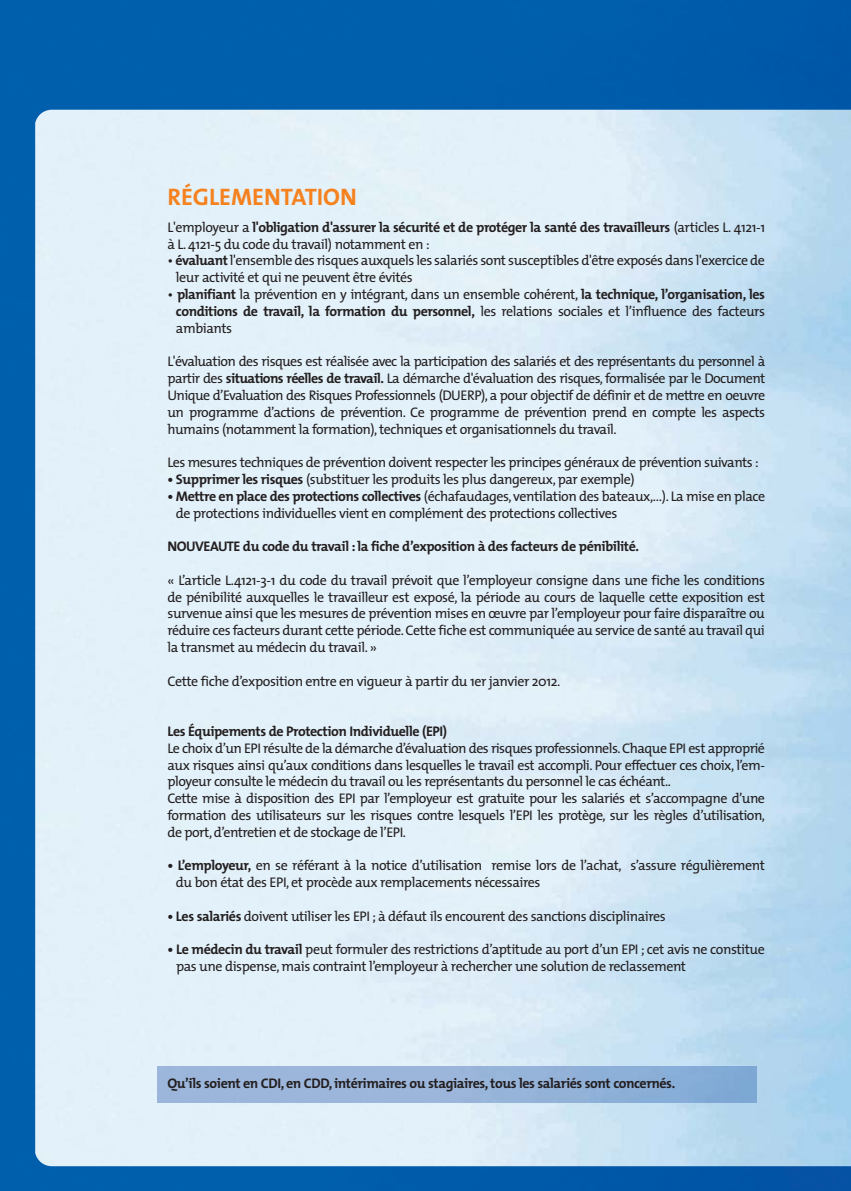
<style>
.page{position:relative;width:851px;height:1191px;background:#fff}
.page>*{position:absolute;margin:0;border:0;box-sizing:border-box;transform-origin:0 0}
.t1{font:700 24px "The Mix";color:#f5821f}
.t2{font:14px/16.8px "The Mix";letter-spacing:-.03em;color:#231f20}
.t3{font:700 14px "The Mix";letter-spacing:-.03em;color:#231f20}
.s1{font-weight:700}
</style>
<div class="page">
<div style="left:0;top:0;width:850px;height:1191px;background:#005fad"></div>
<img style="left:35px;top:110px;width:815px;height:1056px">
<img style="left:157px;top:1066px;width:599px;height:36px">
<h1 class="t1" style="left:167px;top:188px;width:191px">RÉGLEMENTATION</h1>
<p class="t2" style="left:167px;top:220px;width:599px">L'employeur a <span class="s1">l'obligation d'assurer la sécurité et de protéger la santé des travailleurs</span> (articles L. 4121-1 à L. 4121-5 du code du travail) notamment en :</p>
<p class="t2" style="left:176px;top:254px;width:590px;text-indent:-8px">• <span class="s1">évaluant</span> l'ensemble des risques auxquels les salariés sont susceptibles d'être exposés dans l'exercice de leur activité et qui ne peuvent être évités</p>
<p class="t2" style="left:176px;top:287px;width:590px;text-align:justify;text-indent:-9px">• <span class="s1">planifiant</span> la prévention en y intégrant, dans un ensemble cohérent, <span class="s1">la technique, l’organisation, les conditions de travail, la formation du personnel,</span> les relations sociales et l’influence des facteurs ambiants</p>
<p class="t2" style="left:167px;top:354px;width:599px;text-align:justify">L'évaluation des risques est réalisée avec la participation des salariés et des représentants du personnel à partir des <span class="s1">situations réelles de travail.</span> La démarche d'évaluation des risques, formalisée par le Document Unique d’Evaluation des Risques Professionnels (DUERP), a pour objectif de définir et de mettre en oeuvre un programme d’actions de prévention. Ce programme de prévention prend en compte les aspects humains (notamment la formation), techniques et organisationnels du travail.</p>
<p class="t2" style="left:167px;top:455px;width:592px">Les mesures techniques de prévention doivent respecter les principes généraux de prévention suivants :</p>
<p class="t2" style="left:167px;top:472px;width:468px"><span class="s1">• Supprimer les risques</span> (substituer les produits les plus dangereux, par exemple)</p>
<p class="t2" style="left:176px;top:489px;width:590px;text-indent:-8px"><span class="s1">• Mettre en place des protections collectives</span> (échafaudages, ventilation des bateaux,…). La mise en place de protections individuelles vient en complément des protections collectives</p>
<p class="t3" style="left:167px;top:541px;width:473px">NOUVEAUTE du code du travail : la fiche d’exposition à des facteurs de pénibilité.</p>
<p class="t2" style="left:167px;top:573px;width:599px;text-align:justify">« L’article L.4121-3-1 du code du travail prévoit que l’employeur consigne dans une fiche les conditions de pénibilité auxquelles le travailleur est exposé, la période au cours de laquelle cette exposition est survenue ainsi que les mesures de prévention mises en œuvre par l’employeur pour faire disparaître ou réduire ces facteurs durant cette période. Cette fiche est communiquée au service de santé au travail qui la transmet au médecin du travail. »</p>
<p class="t2" style="left:167px;top:674px;width:394px">Cette fiche d’exposition entre en vigueur à partir du 1er janvier 2012.</p>
<p class="t3" style="left:167px;top:726px;width:281px">Les Équipements de Protection Individuelle (EPI)</p>
<p class="t2" style="left:167px;top:741px;width:599px">Le choix d’un EPI résulte de la démarche d’évaluation des risques professionnels. Chaque EPI est approprié aux risques ainsi qu’aux conditions dans lesquelles le travail est accompli. Pour effectuer ces choix, l’em&shy;ployeur consulte le médecin du travail ou les représentants du personnel le cas échéant..<br>Cette mise à disposition des EPI par l’employeur est gratuite pour les salariés et s’accompagne d’une formation des utilisateurs sur les risques contre lesquels l’EPI les protège, sur les règles d’utilisation, de port, d’entretien et de stockage de l’EPI.</p>
<p class="t2" style="left:176px;top:858px;width:590px;text-indent:-8px"><span class="s1">• L’employeur,</span> en se référant à la notice d’utilisation remise lors de l’achat, s’assure régulièrement du bon état des EPI, et procède aux remplacements nécessaires</p>
<p class="t2" style="left:167px;top:909px;width:500px"><span class="s1">• Les salariés</span> doivent utiliser les EPI ; à défaut ils encourent des sanctions disciplinaires</p>
<p class="t2" style="left:176px;top:942px;width:590px;text-indent:-9px"><span class="s1">• Le médecin du travail</span> peut formuler des restrictions d’aptitude au port d’un EPI ; cet avis ne constitue pas une dispense, mais contraint l’employeur à rechercher une solution de reclassement</p>
<p class="t3" style="left:167px;top:1077px;width:509px">Qu’ils soient en CDI, en CDD, intérimaires ou stagiaires, tous les salariés sont concernés.</p>
</div>
